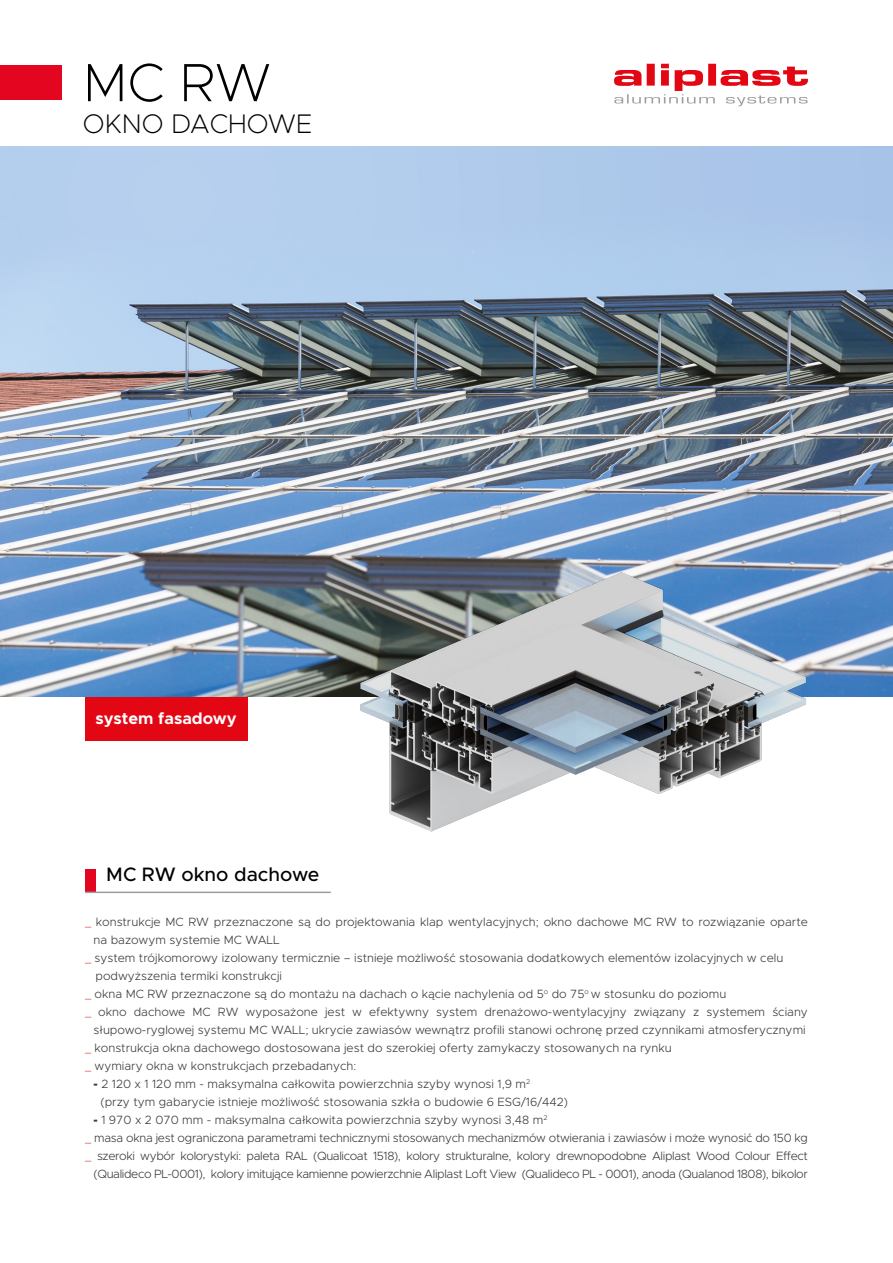
<style>
.page{position:relative;width:893px;height:1263px;background:#fff}
.page>*{position:absolute;margin:0;border:0;box-sizing:border-box;transform-origin:0 0}
.t1{font:200 54px "Metropolis";color:#000}
.t2{font:200 27px "Metropolis";color:#000}
.t3{font:500 19.5px "Metropolis";color:#000}
.t4{font:700 16.5px "Metropolis";color:#fff}
.t5{font:300 12px/18px "Metropolis";color:#3c3c3b}
.t6{font:300 12px "Metropolis";letter-spacing:-.03em;color:#3c3c3b}
.t7{font:300 12px "Metropolis";letter-spacing:-.02em;color:#3c3c3b}
.s1{font-size:10.5px;color:#e73430}
.s2{font-weight:900}
</style>
<div class="page">
<div style="left:85px;top:696px;width:162px;height:45px;background:#e30613"></div>
<div style="left:0;top:66px;width:62px;height:34px;background:#e40521"></div>
<svg style="left:614px;top:64px;width:194px;height:42px"></svg>
<img style="left:0;top:147px;width:893px;height:549px">
<div style="left:85px;top:869px;width:10px;height:23px;background:#e40521"></div>
<hr style="left:85px;top:891px;width:246px;height:2px;background:#9d9d9c">
<img style="left:323px;top:523px;width:541px;height:309px">
<h1 class="t1" style="left:83px;top:49px;width:190px">MC RW</h1>
<h2 class="t2" style="left:83px;top:107px;width:231px">OKNO DACHOWE</h2>
<h3 class="t4" style="left:95px;top:708px;width:143px">system fasadowy</h3>
<h3 class="t3" style="left:106px;top:862px;width:215px">MC RW okno dachowe</h3>
<p class="t5" style="left:85px;top:913px;width:724px"><span class="s1">_</span> konstrukcje MC RW przeznaczone są do projektowania klap wentylacyjnych; okno dachowe MC RW to rozwiązanie oparte</p>
<p class="t5" style="left:94px;top:931px;width:188px">na bazowym systemie MC WALL</p>
<p class="t5" style="left:85px;top:949px;width:700px"><span class="s1">_</span> system trójkomorowy izolowany termicznie – istnieje możliwość stosowania dodatkowych elementów izolacyjnych w celu</p>
<p class="t5" style="left:95px;top:967px;width:188px">podwyższenia termiki konstrukcji</p>
<p class="t5" style="left:85px;top:985px;width:643px"><span class="s1">_</span> okna MC RW przeznaczone są do montażu na dachach o kącie nachylenia od 5<sup>o</sup> do 75<sup>o</sup> w stosunku do poziomu</p>
<p class="t5" style="left:85px;top:1003px;width:724px"><span class="s1">_</span> okno dachowe MC RW wyposażone jest w efektywny system drenażowo-wentylacyjny związany z systemem ściany</p>
<p class="t5" style="left:94px;top:1021px;width:714px">słupowo‑ryglowej systemu MC WALL; ukrycie zawiasów wewnątrz profili stanowi ochronę przed czynnikami atmosferycznymi</p>
<p class="t5" style="left:85px;top:1039px;width:588px"><span class="s1">_</span> konstrukcja okna dachowego dostosowana jest do szerokiej oferty zamykaczy stosowanych na rynku</p>
<p class="t5" style="left:85px;top:1057px;width:273px"><span class="s1">_</span> wymiary okna w konstrukcjach przebadanych:</p>
<p class="t5" style="left:101px;top:1075px;width:469px;text-indent:-7px"><span class="s2">-</span> 2 120 x 1 120 mm - maksymalna całkowita powierzchnia szyby wynosi 1,9 m<sup>2<br></sup>(przy tym gabarycie istnieje możliwość stosowania szkła o budowie 6 ESG/16/442)</p>
<p class="t5" style="left:94px;top:1111px;width:455px"><span class="s2">-</span> 1 970 x 2 070 mm - maksymalna całkowita powierzchnia szyby wynosi 3,48 m<sup>2</sup></p>
<p class="t7" style="left:85px;top:1130px;width:724px"><span class="s1">_</span> masa okna jest ograniczona parametrami technicznymi stosowanych mechanizmów otwierania i zawiasów i może wynosić do 150 kg</p>
<p class="t6" style="left:85px;top:1148px;width:724px"><span class="s1">_</span> szeroki wybór kolorystyki: paleta RAL (Qualicoat 1518), kolory strukturalne, kolory drewnopodobne Aliplast Wood Colour Effect</p>
<p class="t6" style="left:94px;top:1166px;width:716px">(Qualideco PL-0001), kolory imitujące kamienne powierzchnie Aliplast Loft View (Qualideco PL - 0001), anoda (Qualanod 1808), bikolor</p>
</div>
